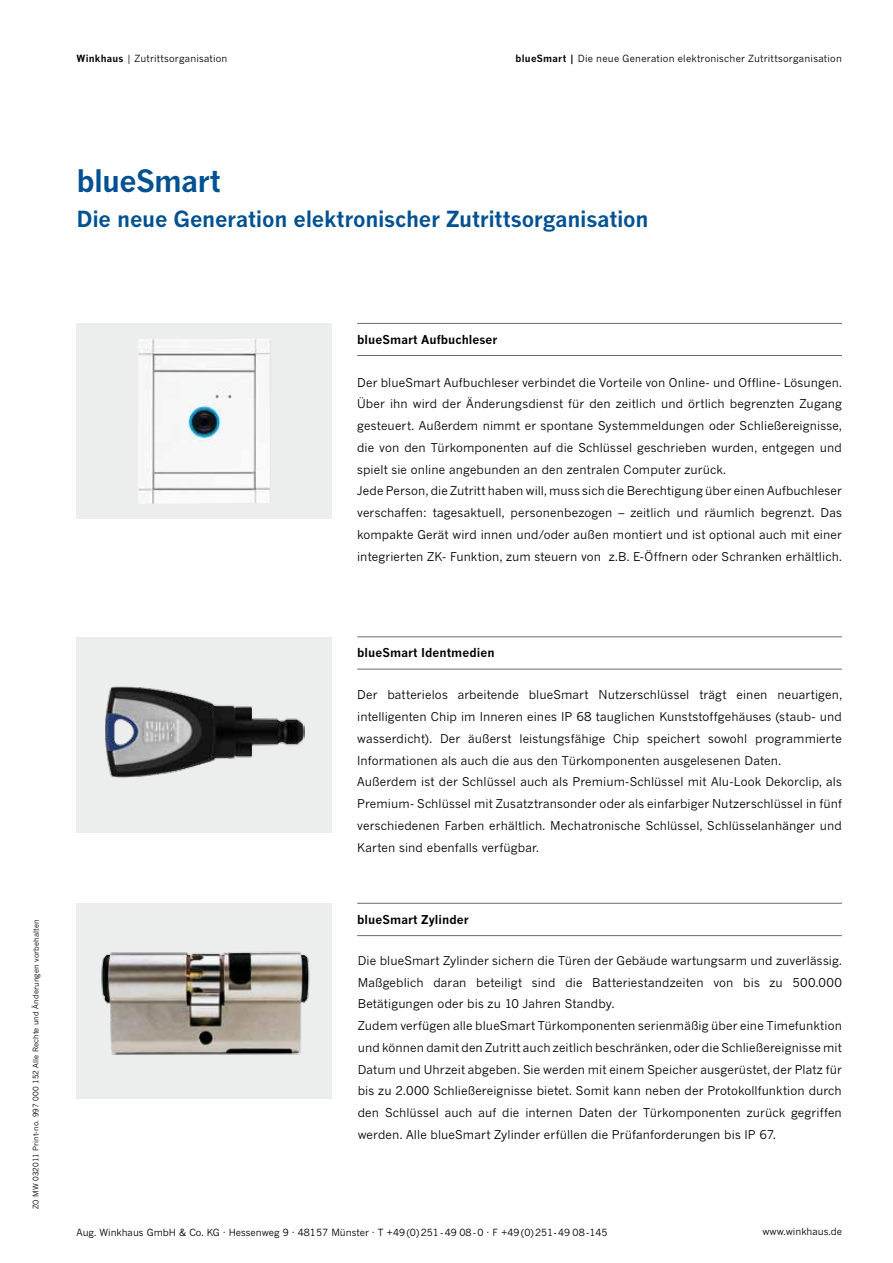
<style>
.page{position:relative;width:893px;height:1263px;background:#fff}
.page>*{position:absolute;margin:0;border:0;box-sizing:border-box;transform-origin:0 0}
.t1{font:700 30px "News Gothic MT Pro";letter-spacing:-.025em;color:#005192}
.t2{font:700 21.75px "News Gothic MT Pro";letter-spacing:-.015em;color:#005192}
.t3{font:12px/21.8px "News Gothic MT Pro";letter-spacing:.01em;color:#000}
.t4{font:700 12px "News Gothic MT Pro";letter-spacing:.005em;color:#000}
.t5{font:9.75px "News Gothic MT Pro";letter-spacing:.015em;color:#000}
.t6{font:7.5px "News Gothic MT Pro";letter-spacing:.02em;color:#000}
.s1{font-weight:700}
</style>
<div class="page">
<div style="left:77px;top:903px;width:255px;height:196px;background:#eceded"></div>
<img style="left:101px;top:951px;width:209px;height:104px">
<div style="left:77px;top:324px;width:255px;height:195px;background:#eceded"></div>
<div style="left:77px;top:637px;width:255px;height:195px;background:#eceded"></div>
<hr style="left:357px;top:935px;width:485px;height:1px;background:#676d71">
<hr style="left:357px;top:903px;width:485px;height:1px;background:#676d71">
<hr style="left:357px;top:669px;width:485px;height:1px;background:#676d71">
<hr style="left:357px;top:637px;width:485px;height:1px;background:#676d71">
<hr style="left:357px;top:355px;width:485px;height:1px;background:#676d71">
<hr style="left:357px;top:323px;width:485px;height:1px;background:#676d71">
<img style="left:138px;top:339px;width:132px;height:165px">
<img style="left:105px;top:686px;width:200px;height:92px">
<p class="t5" style="left:77px;top:52px;width:152px"><span class="s1">Winkhaus</span> | Zutrittsorganisation</p>
<p class="t5" style="left:516px;top:52px;width:328px"><span class="s1">blueSmart |</span> Die neue Generation elektronischer Zutrittsorganisation</p>
<h1 class="t1" style="left:77px;top:163px;width:146px">blueSmart</h1>
<h2 class="t2" style="left:77px;top:205px;width:573px">Die neue Generation elektronischer Zutrittsorganisation</h2>
<p class="t6" style="left:31px;top:1209px;width:291px;rotate:-90deg">ZO MW 032011 Print-no. 997 000 152 Alle Rechte und Änderungen vorbehalten</p>
<p class="t4" style="left:357px;top:333px;width:142px">blueSmart Aufbuchleser</p>
<p class="t3" style="left:357px;top:371px;width:486px">Der blueSmart Aufbuchleser verbindet die Vorteile von Online- und Offline- Lösungen.<br>Über ihn wird der Änderungsdienst für den zeitlich und örtlich begrenzten Zugang gesteuert. Außerdem nimmt er spontane Systemmeldungen oder Schließereignisse, die von den Türkomponenten auf die Schlüssel geschrieben wurden, entgegen und spielt sie online angebunden an den zentralen Computer zurück.<br>Jede Person, die Zutritt haben will, muss sich die Berechtigung über einen Aufbuchleser verschaffen: tagesaktuell, personenbezogen – zeitlich und räumlich begrenzt. Das kompakte Gerät wird innen und/oder außen montiert und ist optional auch mit einer integrierten ZK- Funktion, zum steuern von z.B. E-Öffnern oder Schranken erhältlich.</p>
<p class="t4" style="left:357px;top:645px;width:139px">blueSmart Identmedien</p>
<p class="t3" style="left:357px;top:684px;width:486px">Der batterielos arbeitende blueSmart Nutzerschlüssel trägt einen neuartigen, intelligenten Chip im Inneren eines IP 68 tauglichen Kunststoffgehäuses (staub- und wasserdicht). Der äußerst leistungsfähige Chip speichert sowohl programmierte Informationen als auch die aus den Türkomponenten ausgelesenen Daten.<br>Außerdem ist der Schlüssel auch als Premium-Schlüssel mit Alu-Look Dekorclip, als Premium- Schlüssel mit Zusatztransonder oder als einfarbiger Nutzerschlüssel in fünf verschiedenen Farben erhältlich. Mechatronische Schlüssel, Schlüsselanhänger und Karten sind ebenfalls verfügbar.</p>
<p class="t4" style="left:357px;top:913px;width:113px">blueSmart Zylinder</p>
<p class="t3" style="left:358px;top:949px;width:486px">Die blueSmart Zylinder sichern die Türen der Gebäude wartungsarm und zuverlässig.<br>Maßgeblich daran beteiligt sind die Batteriestandzeiten von bis zu 500.000<br>Betätigungen oder bis zu 10 Jahren Standby.<br>Zudem verfügen alle blueSmart Türkomponenten serienmäßig über eine Timefunktion und können damit den Zutritt auch zeitlich beschränken, oder die Schließereignisse mit Datum und Uhrzeit abgeben. Sie werden mit einem Speicher ausgerüstet, der Platz für bis zu 2.000 Schließereignisse bietet. Somit kann neben der Protokollfunktion durch den Schlüssel auch auf die internen Daten der Türkomponenten zurück gegriffen werden. Alle blueSmart Zylinder erfüllen die Prüfanforderungen bis IP 67.</p>
<p class="t5" style="left:77px;top:1226px;width:533px">Aug. Winkhaus GmbH &amp; Co. KG · Hessenweg 9 · 48157 Münster · T +49(0)251-49 08-0 · F +49(0)251-49 08-145</p>
<p class="t5" style="left:762px;top:1226px;width:81px">www.winkhaus.de</p>
</div>
